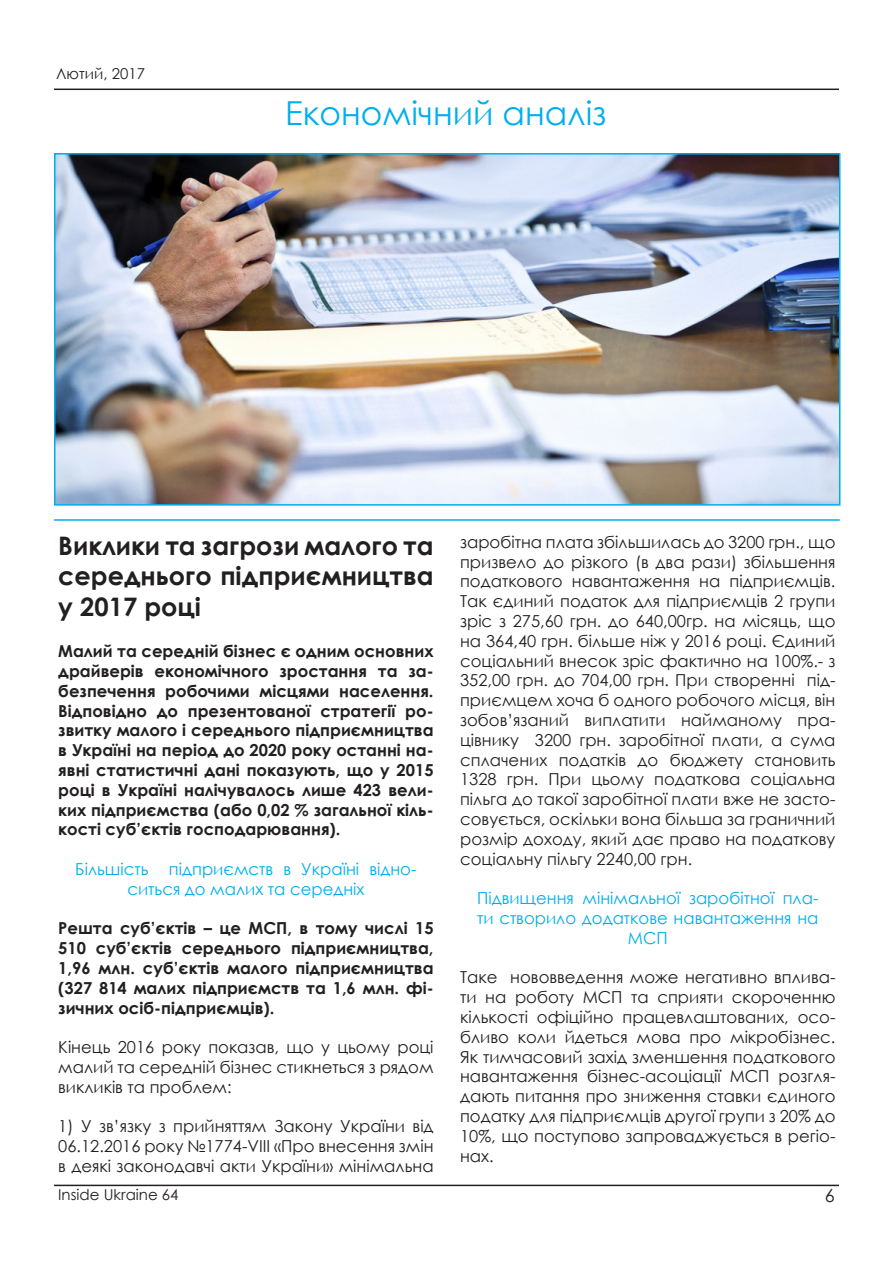
<style>
.page{position:relative;width:893px;height:1263px;background:#fff}
.page>*{position:absolute;margin:0;border:0;box-sizing:border-box;transform-origin:0 0}
.t1{font:33px "Century Gothic";color:#00aeef}
.t2{font:700 25.5px/30.6px "Century Gothic";color:#231f20;text-align:justify}
.t3{font:18px "Century Gothic";color:#231f20}
.t4{font:16.5px/19.8px "Century Gothic";color:#231f20;text-align:justify}
.t5{font:700 16.5px/19.8px "Century Gothic";color:#231f20;text-align:justify}
.t6{font:16.5px/19.8px "Century Gothic";color:#00aeef;text-align:center}
.t7{font:15px "Century Gothic";color:#231f20}
</style>
<div class="page">
<hr style="left:54px;top:89px;width:785px;height:1px;background:#231f20">
<hr style="left:54px;top:1184px;width:785px;height:2px;background:#231f20">
<img style="left:57px;top:156px;width:780px;height:347px">
<div style="left:54px;top:153px;width:786px;height:353px;border:2px solid #00aeef"></div>
<hr style="left:54px;top:519px;width:786px;height:2px;background:#00aeef">
<p class="t7" style="left:56px;top:63px;width:90px">Лютий, 2017</p>
<p class="t1" style="left:285px;top:90px;width:323px">Економічний аналіз</p>
<p class="t2" style="left:58px;top:529px;width:377px">Виклики та загрози малого та середнього підприємництва у 2017 році</p>
<p class="t5" style="left:58px;top:640px;width:377px">Малий та середній бізнес є одним основних драйверів економічного зростання та за&shy;безпечення робочими місцями населення.<br>Відповідно до презентованої стратегії ро&shy;звитку малого і середнього підприємництва в Україні на період до 2020 року останні на&shy;явні статистичні дані показують, що у 2015 році в Україні налічувалось лише 423 вели&shy;ких підприємства (або 0,02 % загальної кіль&shy;кості суб’єктів господарювання).</p>
<p class="t6" style="left:75px;top:859px;width:343px">Більшість підприємств в Україні відно&shy;ситься до малих та середніх</p>
<p class="t5" style="left:58px;top:918px;width:377px">Решта суб’єктів – це МСП, в тому числі 15<br>510 суб’єктів середнього підприємництва, 1,96 млн. суб’єктів малого підприємництва (327 814 малих підприємств та 1,6 млн. фі&shy;зичних осіб-підприємців).</p>
<p class="t4" style="left:58px;top:1037px;width:377px">Кінець 2016 року показав, що у цьому році малий та середній бізнес стикнеться з рядом викликів та проблем:</p>
<p class="t4" style="left:58px;top:1116px;width:377px">1) У зв’язку з прийняттям Закону України від 06.12.2016 року №1774-VIII «Про внесення змін в деякі законодавчі акти України» мінімальна</p>
<p class="t4" style="left:460px;top:532px;width:377px">заробітна плата збільшилась до 3200 грн., що призвело до різкого (в два рази) збільшення податкового навантаження на підприємців.<br>Так єдиний податок для підприємців 2 групи зріс з 275,60 грн. до 640,00гр. на місяць, що на 364,40 грн. більше ніж у 2016 році. Єдиний соціальний внесок зріс фактично на 100%.- з 352,00 грн. до 704,00 грн. При створенні під&shy;приємцем хоча б одного робочого місця, він зобов’язаний виплатити найманому пра&shy;цівнику 3200 грн. заробітної плати, а сума сплачених податків до бюджету становить 1328 грн. При цьому податкова соціальна пільга до такої заробітної плати вже не засто&shy;совується, оскільки вона більша за граничний розмір доходу, який дає право на податкову соціальну пільгу 2240,00 грн.</p>
<p class="t6" style="left:477px;top:888px;width:343px">Підвищення мінімальної заробітної пла&shy;ти створило додаткове навантаження на<br>МСП</p>
<p class="t4" style="left:460px;top:967px;width:377px">Таке нововведення може негативно вплива&shy;ти на роботу МСП та сприяти скороченню кількості офіційно працевлаштованих, осо&shy;бливо коли йдеться мова про мікробізнес.<br>Як тимчасовий захід зменшення податкового навантаження бізнес-асоціації МСП розгля&shy;дають питання про зниження ставки єдиного податку для підприємців другої групи з 20% до 10%, що поступово запроваджується в регіо&shy;нах.</p>
<p class="t7" style="left:58px;top:1184px;width:122px">Inside Ukraine 64</p>
<p class="t3" style="left:825px;top:1183px;width:11px">6</p>
</div>
